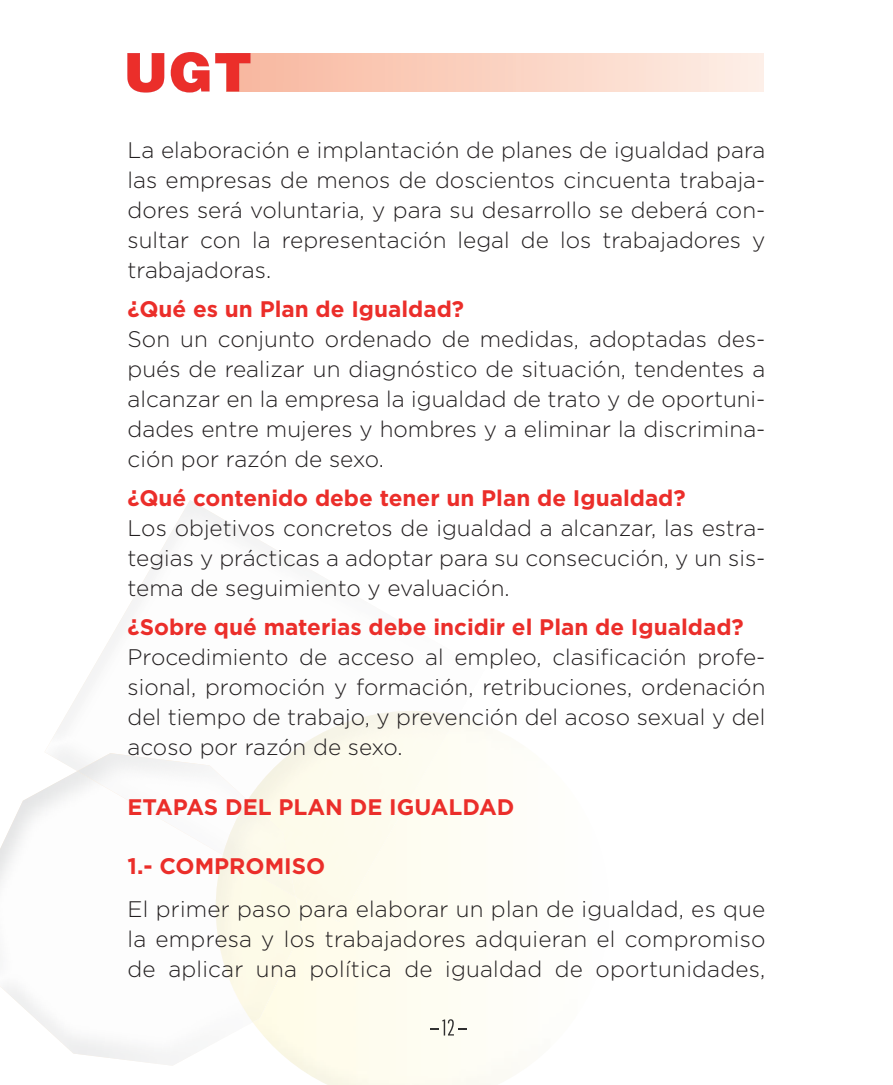
<style>
.page{position:relative;width:893px;height:1085px;background:#fff}
.page>*{position:absolute;margin:0;border:0;box-sizing:border-box;transform-origin:0 0}
.t1{font:900 54px "Helvetica";color:#eb2e2a}
.t2{font:300 22.5px/29.9px "Gotham";color:#231f20;text-align:justify}
.t3{font:700 22.5px "Gotham";color:#eb2e2a}
</style>
<div class="page">
<div style="left:226px;top:53px;width:538px;height:38px;background:linear-gradient(to right,#f8b69d,#fdeee6)"></div>
<svg style="left:127px;top:53px;width:37px;height:39px"></svg>
<svg style="left:171px;top:52px;width:79px;height:40px"></svg>
<img style="left:253px;top:725px;width:259px;height:359px">
<svg style="left:427px;top:1028px;width:11px;height:7px"></svg>
<img style="left:442px;top:1019px;width:12px;height:16px">
<img style="left:45px;top:500px;width:439px;height:300px">
<img style="left:248px;top:710px;width:210px;height:211px">
<img style="left:0;top:771px;width:253px;height:294px">
<img style="left:216px;top:854px;width:86px;height:167px">
<img style="left:77px;top:753px;width:171px;height:101px">
<img style="left:223px;top:800px;width:73px;height:96px">
<h1 class="t1" style="left:123px;top:40px;width:130px">UGT</h1>
<p class="t2" style="left:128px;top:135px;width:639px">La elaboración e implantación de planes de igualdad para las empresas de menos de doscientos cincuenta trabaja&shy;dores será voluntaria, y para su desarrollo se deberá con&shy;sultar con la representación legal de los trabajadores y trabajadoras.</p>
<p class="t3" style="left:128px;top:296px;width:338px">¿Qué es un Plan de Igualdad?</p>
<p class="t2" style="left:128px;top:323px;width:639px">Son un conjunto ordenado de medidas, adoptadas des&shy;pués de realizar un diagnóstico de situación, tendentes a alcanzar en la empresa la igualdad de trato y de oportuni&shy;dades entre mujeres y hombres y a eliminar la discrimina&shy;ción por razón de sexo.</p>
<p class="t3" style="left:128px;top:485px;width:560px">¿Qué contenido debe tener un Plan de Igualdad?</p>
<p class="t2" style="left:128px;top:512px;width:639px">Los objetivos concretos de igualdad a alcanzar, las estra&shy;tegias y prácticas a adoptar para su consecución, y un sis&shy;tema de seguimiento y evaluación.</p>
<p class="t3" style="left:128px;top:614px;width:618px">¿Sobre qué materias debe incidir el Plan de Igualdad?</p>
<p class="t2" style="left:128px;top:641px;width:639px">Procedimiento de acceso al empleo, clasificación profe&shy;sional, promoción y formación, retribuciones, ordenación del tiempo de trabajo, y prevención del acoso sexual y del acoso por razón de sexo.</p>
<p class="t3" style="left:128px;top:793px;width:388px">ETAPAS DEL PLAN DE IGUALDAD</p>
<p class="t3" style="left:128px;top:853px;width:199px">1.- COMPROMISO</p>
<p class="t2" style="left:128px;top:893px;width:639px">El primer paso para elaborar un plan de igualdad, es que la empresa y los trabajadores adquieran el compromiso de aplicar una política de igualdad de oportunidades,</p>
</div>
